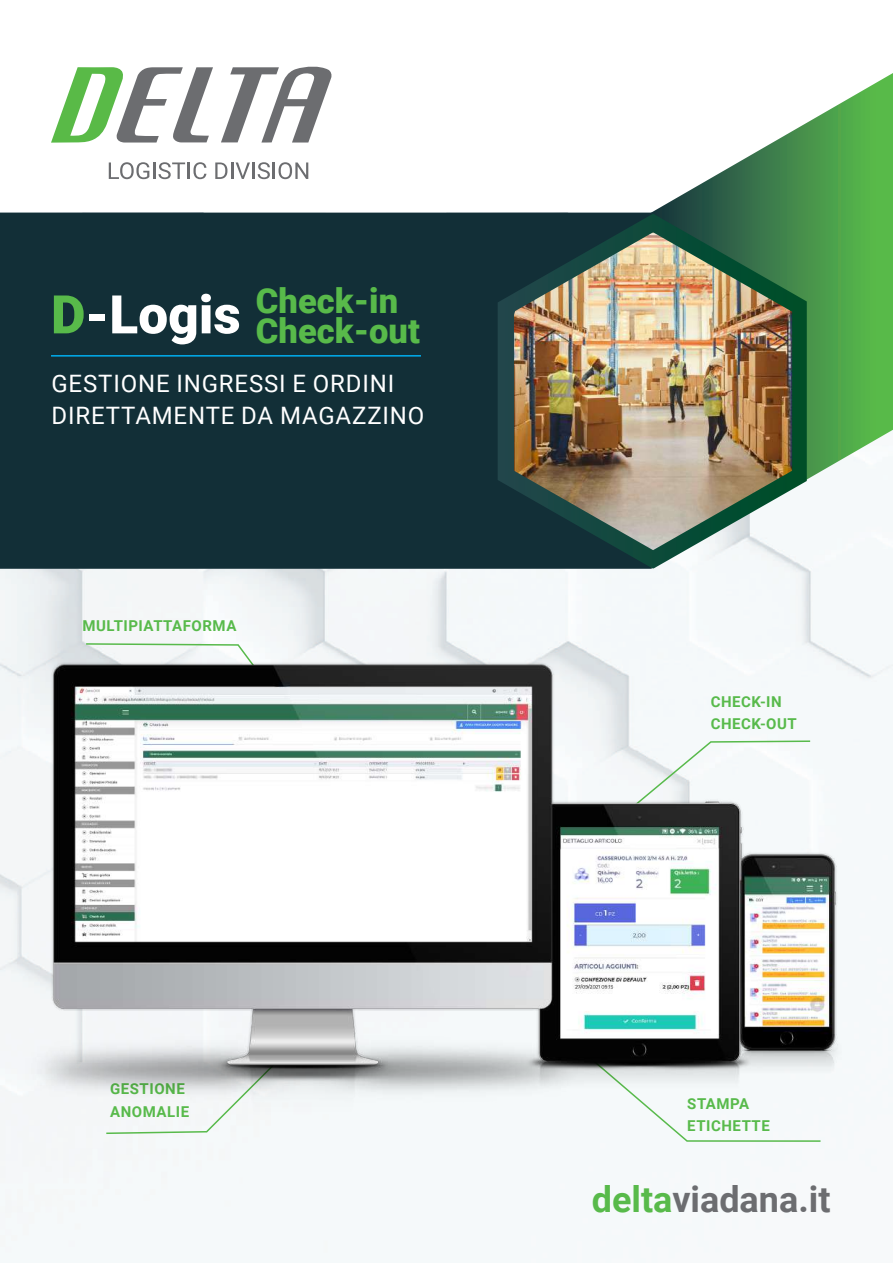
<style>
.page{position:relative;width:893px;height:1263px;background:#fff}
.page>*{position:absolute;margin:0;border:0;box-sizing:border-box;transform-origin:0 0}
.t1{font:700 36px "Roboto";color:#6c6d70}
.t2{font:900 34.5px/30px "Roboto";color:#58ba4a}
.t3{font:24px/31.5px "Roboto";letter-spacing:.035em;color:#fff}
.t4{font:700 15px/22.5px "Roboto";letter-spacing:.035em;color:#58ba4b}
.s1{font-size:53.25px}
.s2{font-size:53.25px;color:#fff}
.s3{color:#58ba4a}
</style>
<div class="page">
<div style="left:0;top:540px;width:893px;height:673px;background:#f5f9fa"></div>
<div style="left:0;top:213px;width:647px;height:356px;background:#122f37"></div>
<svg style="left:647px;top:73px;width:246px;height:407px"></svg>
<hr style="left:51px;top:355px;width:370px;height:2px;background:#00aeef">
<img style="left:498px;top:214px;width:309px;height:267px">
<svg style="left:109px;top:162px;width:97px;height:17px"></svg>
<svg style="left:215px;top:162px;width:35px;height:17px"></svg>
<hr style="left:252px;top:162px;width:3px;height:17px;background:#6c6d70">
<svg style="left:258px;top:162px;width:50px;height:17px"></svg>
<svg style="left:221px;top:66px;width:111px;height:77px"></svg>
<svg style="left:51px;top:67px;width:162px;height:76px"></svg>
<img style="left:26px;top:481px;width:816px;height:732px">
<h2 class="t2" style="left:256px;top:285px;width:165px;text-indent:-205px"><span class="s1">D</span><span class="s2">-Logis</span> Check-in<br>Check-out</h2>
<h3 class="t3" style="left:51px;top:367px;width:374px">GESTIONE INGRESSI E ORDINI<br>DIRETTAMENTE DA MAGAZZINO</h3>
<p class="t4" style="left:82px;top:613px;width:155px">MULTIPIATTAFORMA</p>
<p class="t4" style="left:110px;top:1077px;width:81px">GESTIONE<br>ANOMALIE</p>
<p class="t4" style="left:711px;top:689px;width:87px">CHECK-IN<br>CHECK-OUT</p>
<p class="t4" style="left:687px;top:1091px;width:84px">STAMPA<br>ETICHETTE</p>
<h1 class="t1" style="left:592px;top:1174px;width:240px"><span class="s3">delta</span>viadana.it</h1>
</div>
